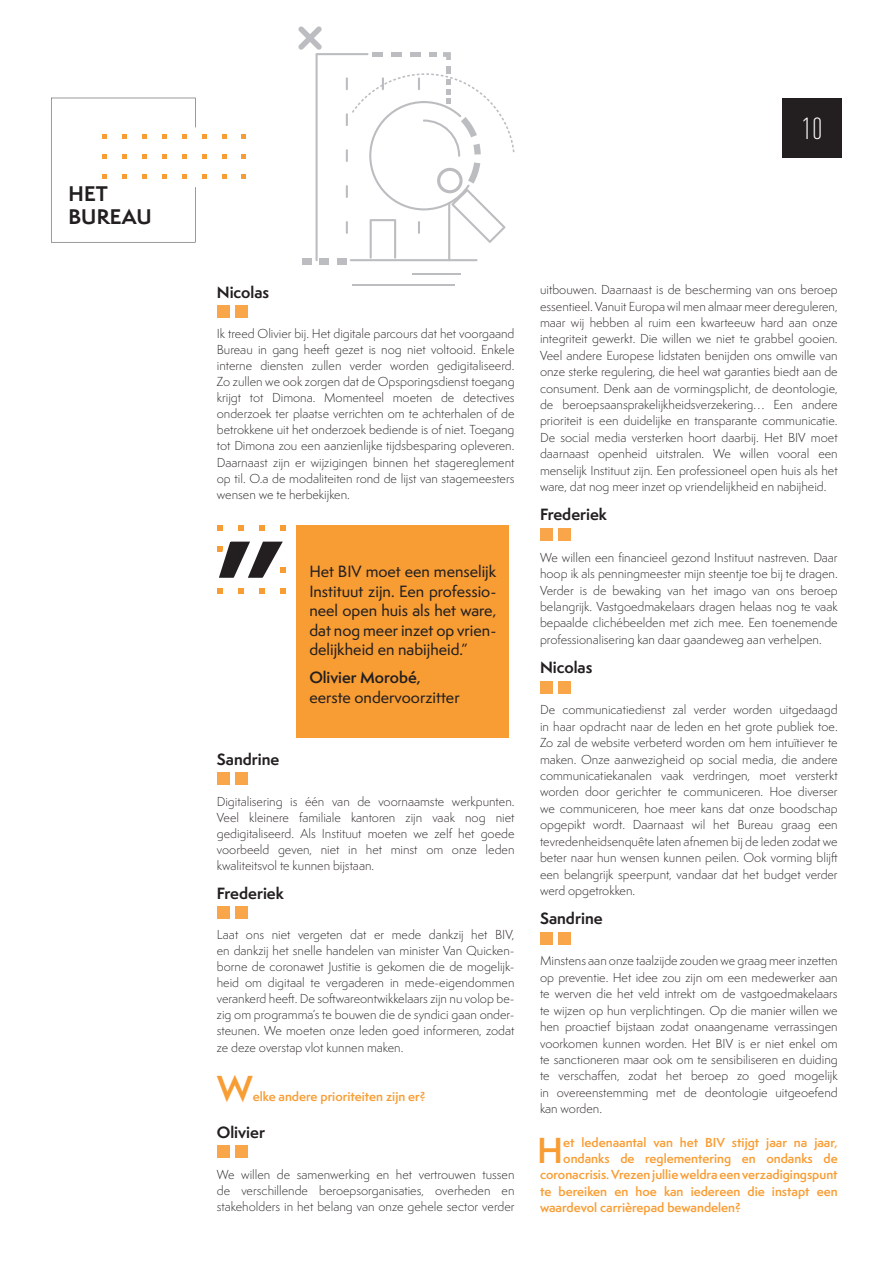
<style>
.page{position:relative;width:893px;height:1263px;background:#fff}
.page>*{position:absolute;margin:0;border:0;box-sizing:border-box;transform-origin:0 0}
.t1{font:600 33.15px "Semplicita Pro";color:#f89d33}
.t2{font:300 condensed 30px "DINOT";color:#fff}
.t3{font:700 19.5px/23.4px "Semplicita Pro";letter-spacing:.01em;color:#231f20}
.t4{font:500 15px/19.5px "Semplicita Pro";color:#231f20;text-align:justify}
.t5{font:700 15px "Semplicita Pro";color:#231f20}
.t6{font:600 15px "Semplicita Pro";color:#231f20}
.t7{font:300 12px/16.4px "Semplicita Pro";color:#231f20;text-align:justify}
.t8{font:600 12px "Semplicita Pro";color:#f89d33}
</style>
<div class="page">
<div style="left:782px;top:98px;width:60px;height:59px;background:#231f20"></div>
<svg style="left:202px;top:154px;width:5px;height:5px"></svg>
<svg style="left:241px;top:154px;width:5px;height:5px"></svg>
<svg style="left:222px;top:154px;width:4px;height:5px"></svg>
<svg style="left:202px;top:134px;width:5px;height:5px"></svg>
<svg style="left:241px;top:134px;width:5px;height:5px"></svg>
<svg style="left:222px;top:134px;width:4px;height:5px"></svg>
<svg style="left:202px;top:174px;width:5px;height:5px"></svg>
<svg style="left:241px;top:174px;width:5px;height:5px"></svg>
<svg style="left:51px;top:98px;width:145px;height:144px"></svg>
<svg style="left:222px;top:174px;width:4px;height:5px"></svg>
<div style="left:217px;top:305px;width:13px;height:13px;background:#f9a64a"></div>
<div style="left:235px;top:305px;width:13px;height:13px;background:#f9a64a"></div>
<svg style="left:238px;top:525px;width:5px;height:6px"></svg>
<svg style="left:280px;top:525px;width:6px;height:6px"></svg>
<svg style="left:217px;top:525px;width:5px;height:6px"></svg>
<svg style="left:259px;top:525px;width:5px;height:6px"></svg>
<svg style="left:238px;top:589px;width:5px;height:5px"></svg>
<svg style="left:280px;top:589px;width:6px;height:5px"></svg>
<svg style="left:217px;top:589px;width:5px;height:5px"></svg>
<svg style="left:259px;top:589px;width:5px;height:5px"></svg>
<svg style="left:217px;top:541px;width:69px;height:37px"></svg>
<div style="left:297px;top:525px;width:212px;height:213px;background:#f89d33"></div>
<div style="left:217px;top:772px;width:13px;height:13px;background:#f9a64a"></div>
<div style="left:235px;top:772px;width:13px;height:13px;background:#f9a64a"></div>
<div style="left:217px;top:906px;width:13px;height:13px;background:#f9a64a"></div>
<div style="left:235px;top:906px;width:13px;height:13px;background:#f9a64a"></div>
<div style="left:217px;top:1145px;width:13px;height:13px;background:#f9a64a"></div>
<div style="left:235px;top:1145px;width:13px;height:13px;background:#f9a64a"></div>
<div style="left:540px;top:528px;width:13px;height:13px;background:#f9a64a"></div>
<div style="left:558px;top:528px;width:13px;height:13px;background:#f9a64a"></div>
<div style="left:540px;top:681px;width:13px;height:13px;background:#f9a64a"></div>
<div style="left:558px;top:681px;width:13px;height:13px;background:#f9a64a"></div>
<div style="left:540px;top:932px;width:13px;height:13px;background:#f9a64a"></div>
<div style="left:558px;top:932px;width:13px;height:13px;background:#f9a64a"></div>
<hr style="left:352px;top:285px;width:102px;height:1px;background:#bcbdc0">
<hr style="left:412px;top:274px;width:48px;height:1px;background:#bcbdc0">
<div style="left:337px;top:258px;width:10px;height:6px;background:#bcbdc0"></div>
<div style="left:320px;top:258px;width:9px;height:6px;background:#bcbdc0"></div>
<div style="left:302px;top:258px;width:10px;height:6px;background:#bcbdc0"></div>
<svg style="left:298px;top:26px;width:216px;height:235px"></svg>
<h3 class="t3" style="left:68px;top:181px;width:85px">HET<br>BUREAU</h3>
<h2 class="t2" style="left:802px;top:111px;width:22px">10</h2>
<p class="t5" style="left:217px;top:281px;width:54px">Nicolas</p>
<p class="t7" style="left:217px;top:326px;width:299px">Ik treed Olivier bij. Het digitale parcours dat het voorgaand Bureau in gang heeft gezet is nog niet voltooid. Enkele interne diensten zullen verder worden gedigitaliseerd.<br>Zo zullen we ook zorgen dat de Opsporingsdienst toegang krijgt tot Dimona. Momenteel moeten de detectives onderzoek ter plaatse verrichten om te achterhalen of de betrokkene uit het onderzoek bediende is of niet. Toegang tot Dimona zou een aanzienlijke tijdsbesparing opleveren.<br>Daarnaast zijn er wijzigingen binnen het stagereglement op til. O.a de modaliteiten rond de lijst van stagemeesters wensen we te herbekijken.</p>
<p class="t4" style="left:309px;top:562px;width:189px">Het BIV moet een menselijk Instituut zijn. Een professio&shy;neel open huis als het ware, dat nog meer inzet op vrien&shy;delijkheid en nabijheid.”</p>
<p class="t6" style="left:309px;top:667px;width:113px">Olivier Morobé,</p>
<p class="t4" style="left:309px;top:687px;width:152px">eerste ondervoorzitter</p>
<p class="t5" style="left:217px;top:748px;width:64px">Sandrine</p>
<p class="t7" style="left:217px;top:793px;width:299px">Digitalisering is één van de voornaamste werkpunten.<br>Veel kleinere familiale kantoren zijn vaak nog niet gedigitaliseerd. Als Instituut moeten we zelf het goede voorbeeld geven, niet in het minst om onze leden kwaliteitsvol te kunnen bijstaan.</p>
<p class="t5" style="left:217px;top:882px;width:69px">Frederiek</p>
<p class="t7" style="left:217px;top:927px;width:299px">Laat ons niet vergeten dat er mede dankzij het BIV, en dankzij het snelle handelen van minister Van Quicken&shy;borne de coronawet Justitie is gekomen die de mogelijk&shy;heid om digitaal te vergaderen in mede-eigendommen verankerd heeft. De softwareontwikkelaars zijn nu volop be&shy;zig om programma’s te bouwen die de syndici gaan onder&shy;steunen. We moeten onze leden goed informeren, zodat ze deze overstap vlot kunnen maken.</p>
<h1 class="t1" style="left:217px;top:1064px;width:37px">W</h1>
<p class="t8" style="left:253px;top:1087px;width:175px">elke andere prioriteiten zijn er?</p>
<p class="t5" style="left:217px;top:1121px;width:50px">Olivier</p>
<p class="t7" style="left:217px;top:1166px;width:299px">We willen de samenwerking en het vertrouwen tussen de verschillende beroepsorganisaties, overheden en stakeholders in het belang van onze gehele sector verder</p>
<p class="t7" style="left:540px;top:281px;width:299px">uitbouwen. Daarnaast is de bescherming van ons beroep essentieel. Vanuit Europa wil men almaar meer dereguleren, maar wij hebben al ruim een kwarteeuw hard aan onze integriteit gewerkt. Die willen we niet te grabbel gooien.<br>Veel andere Europese lidstaten benijden ons omwille van onze sterke regulering, die heel wat garanties biedt aan de consument. Denk aan de vormingsplicht, de deontologie, de beroepsaansprakelijkheidsverzekering… Een andere prioriteit is een duidelijke en transparante communicatie.<br>De social media versterken hoort daarbij. Het BIV moet daarnaast openheid uitstralen. We willen vooral een menselijk Instituut zijn. Een professioneel open huis als het ware, dat nog meer inzet op vriendelijkheid en nabijheid.</p>
<p class="t5" style="left:540px;top:503px;width:69px">Frederiek</p>
<p class="t7" style="left:540px;top:549px;width:299px">We willen een financieel gezond Instituut nastreven. Daar hoop ik als penningmeester mijn steentje toe bij te dragen.<br>Verder is de bewaking van het imago van ons beroep belangrijk. Vastgoedmakelaars dragen helaas nog te vaak bepaalde clichébeelden met zich mee. Een toenemende professionalisering kan daar gaandeweg aan verhelpen.</p>
<p class="t5" style="left:540px;top:656px;width:54px">Nicolas</p>
<p class="t7" style="left:540px;top:702px;width:299px">De communicatiedienst zal verder worden uitgedaagd in haar opdracht naar de leden en het grote publiek toe.<br>Zo zal de website verbeterd worden om hem intuïtiever te maken. Onze aanwezigheid op social media, die andere communicatiekanalen vaak verdringen, moet versterkt worden door gerichter te communiceren. Hoe diverser we communiceren, hoe meer kans dat onze boodschap opgepikt wordt. Daarnaast wil het Bureau graag een tevredenheidsenquête laten afnemen bij de leden zodat we beter naar hun wensen kunnen peilen. Ook vorming blijft een belangrijk speerpunt, vandaar dat het budget verder werd opgetrokken.</p>
<p class="t5" style="left:540px;top:907px;width:64px">Sandrine</p>
<p class="t7" style="left:540px;top:953px;width:299px">Minstens aan onze taalzijde zouden we graag meer inzetten op preventie. Het idee zou zijn om een medewerker aan te werven die het veld intrekt om de vastgoedmakelaars te wijzen op hun verplichtingen. Op die manier willen we hen proactief bijstaan zodat onaangename verrassingen voorkomen kunnen worden. Het BIV is er niet enkel om te sanctioneren maar ook om te sensibiliseren en duiding te verschaffen, zodat het beroep zo goed mogelijk in overeenstemming met de deontologie uitgeoefend kan worden.</p>
<h1 class="t1" style="left:537px;top:1126px;width:28px">H</h1>
<p class="t8" style="left:563px;top:1133px;width:276px">et ledenaantal van het BIV stijgt jaar na jaar,</p>
<p class="t8" style="left:563px;top:1149px;width:276px">ondanks de reglementering en ondanks de</p>
<p class="t8" style="left:540px;top:1166px;width:299px">coronacrisis. Vrezen jullie weldra een verzadigingspunt</p>
<p class="t8" style="left:540px;top:1182px;width:299px">te bereiken en hoe kan iedereen die instapt een</p>
<p class="t8" style="left:540px;top:1199px;width:202px">waardevol carrièrepad bewandelen?</p>
</div>
